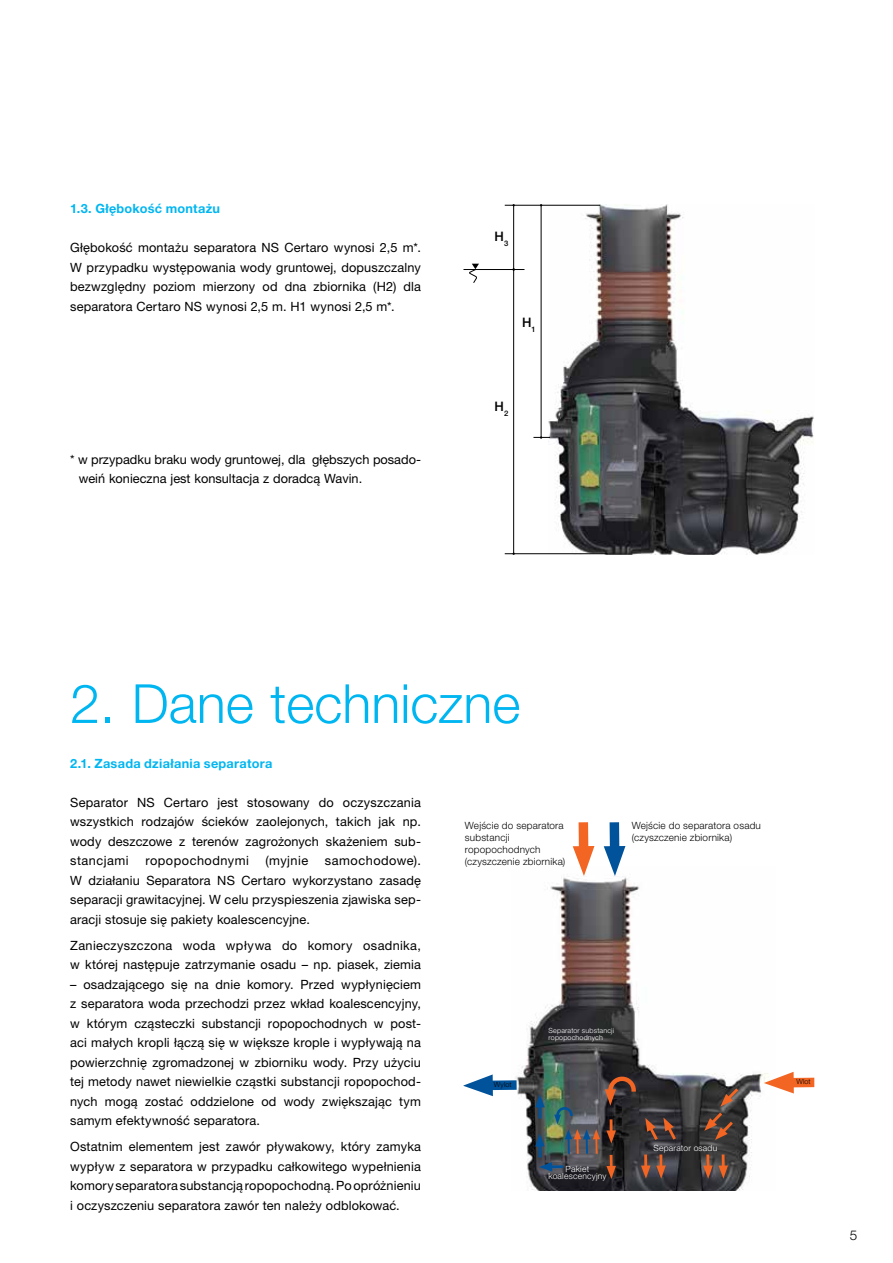
<style>
.page{position:relative;width:893px;height:1263px;background:#fff}
.page>*{position:absolute;margin:0;border:0;box-sizing:border-box;transform-origin:0 0}
.t1{font:300 54px "Helvetica Neue LT Pro";color:#00b6f1}
.t2{font:300 13.5px "Helvetica Neue LT Pro";color:#000}
.t3{font:500 13.05px "Helvetica Neue LT Pro";color:#000}
.t4{font:12.75px/19.5px "Helvetica Neue LT Pro";letter-spacing:.01em;color:#000;text-align:justify}
.t5{font:700 12.75px "Helvetica Neue LT Pro";letter-spacing:.02em;color:#00b6f1}
.t6{font:12.75px "Helvetica Neue LT Pro";letter-spacing:.035em;color:#000}
.t7{font:300 9.9px/12px "Helvetica Neue LT Pro";letter-spacing:.02em;color:#000}
.t8{font:300 8.55px/6.6px "Helvetica Neue LT Pro";letter-spacing:.025em;color:#fff;text-align:center}
.t9{font:300 8.25px/7.8px "Helvetica Neue LT Pro";letter-spacing:.025em;color:#000}
.t10{font:300 7.05px/6.6px "Helvetica Neue LT Pro";letter-spacing:.025em;color:#fff}
.t11{font:300 7.05px "Helvetica Neue LT Pro";letter-spacing:.025em;color:#000}
</style>
<div class="page">
<img style="left:548px;top:205px;width:266px;height:349px">
<hr style="left:505px;top:205px;width:95px;height:1px;background:#000">
<hr style="left:463px;top:269px;width:61px;height:1px;background:#000">
<hr style="left:541px;top:205px;width:1px;height:233px;background:#000">
<hr style="left:513px;top:205px;width:1px;height:64px;background:#000">
<hr style="left:513px;top:269px;width:1px;height:285px;background:#000">
<hr style="left:505px;top:553px;width:102px;height:1px;background:#000">
<svg style="left:533px;top:436px;width:17px;height:3px"></svg>
<svg style="left:469px;top:264px;width:10px;height:19px"></svg>
<img style="left:515px;top:876px;width:249px;height:315px">
<div style="left:579px;top:822px;width:9px;height:36px;background:#f26522"></div>
<svg style="left:573px;top:846px;width:21px;height:30px"></svg>
<div style="left:781px;top:1078px;width:33px;height:9px;background:#f26522"></div>
<svg style="left:764px;top:1072px;width:30px;height:21px"></svg>
<svg style="left:704px;top:1088px;width:34px;height:52px;background:#564035"></svg>
<svg style="left:645px;top:1117px;width:31px;height:23px"></svg>
<hr style="left:722px;top:1154px;width:3px;height:17px;background:#f26522">
<hr style="left:659px;top:1154px;width:3px;height:17px;background:#f26522">
<hr style="left:706px;top:1154px;width:3px;height:17px;background:#f26522">
<svg style="left:703px;top:1165px;width:25px;height:14px"></svg>
<hr style="left:610px;top:1155px;width:3px;height:16px;background:#f26522">
<svg style="left:606px;top:1166px;width:10px;height:13px"></svg>
<hr style="left:547px;top:1165px;width:16px;height:3px;background:#00539b">
<svg style="left:539px;top:1162px;width:13px;height:9px"></svg>
<hr style="left:538px;top:1141px;width:3px;height:16px;background:#00539b">
<svg style="left:535px;top:1133px;width:10px;height:13px"></svg>
<hr style="left:538px;top:1102px;width:3px;height:16px;background:#00539b">
<svg style="left:535px;top:1094px;width:10px;height:13px"></svg>
<hr style="left:644px;top:1154px;width:3px;height:17px;background:#f26522">
<svg style="left:641px;top:1165px;width:25px;height:14px"></svg>
<div style="left:610px;top:822px;width:9px;height:36px;background:#00539b"></div>
<svg style="left:604px;top:846px;width:21px;height:30px"></svg>
<div style="left:480px;top:1080px;width:37px;height:10px;background:#00539b"></div>
<svg style="left:463px;top:1074px;width:30px;height:22px"></svg>
<img style="left:554px;top:1076px;width:82px;height:78px">
<p class="t5" style="left:70px;top:201px;width:151px">1.3. Głębokość montażu</p>
<p class="t4" style="left:70px;top:238px;width:352px">Głębokość montażu separatora NS Certaro wynosi 2,5 m*.<br>W przypadku występowania wody gruntowej, dopuszczalny bezwzględny poziom mierzony od dna zbiornika (H2) dla separatora Certaro NS wynosi 2,5 m. H1 wynosi 2,5 m*.</p>
<p class="t4" style="left:79px;top:449px;width:344px;text-indent:-9px">* w przypadku braku wody gruntowej, dla głębszych posado&shy;weiń konieczna jest konsultacja z doradcą Wavin.</p>
<p class="t3" style="left:495px;top:229px;width:15px">H<sub>3</sub></p>
<p class="t3" style="left:522px;top:315px;width:15px">H<sub>1</sub></p>
<p class="t3" style="left:495px;top:399px;width:15px">H<sub>2</sub></p>
<h1 class="t1" style="left:70px;top:671px;width:452px">2. Dane techniczne</h1>
<p class="t5" style="left:70px;top:755px;width:204px">2.1. Zasada działania separatora</p>
<p class="t4" style="left:70px;top:792px;width:352px">Separator NS Certaro jest stosowany do oczyszczania wszystkich rodzajów ścieków zaolejonych, takich jak np. wody deszczowe z terenów zagrożonych skażeniem sub&shy;stancjami</p>
<p class="t4" style="left:70px;top:851px;width:352px;text-indent:255px">samochodowe).<br>W działaniu Separatora NS Certaro wykorzystano zasadę separacji grawitacyjnej. W celu przyspieszenia zjawiska sep&shy;aracji stosuje się pakiety koalescencyjne.</p>
<p class="t4" style="left:70px;top:935px;width:352px">Zanieczyszczona woda wpływa do komory osadnika, w której następuje zatrzymanie osadu – np. piasek, ziemia</p>
<p class="t4" style="left:70px;top:974px;width:352px">– osadzającego się na dnie komory. Przed wypłynięciem z separatora woda przechodzi przez wkład koalescencyjny, w którym cząsteczki substancji ropopochodnych w post&shy;aci małych kropli łączą się w większe krople i wypływają na powierzchnię zgromadzonej w zbiorniku wody. Przy użyciu tej metody nawet niewielkie cząstki substancji ropopochod&shy;nych mogą zostać oddzielone od wody zwiększając tym samym efektywność separatora.</p>
<p class="t4" style="left:70px;top:1136px;width:352px">Ostatnim elementem jest zawór pływakowy, który zamyka wypływ z separatora w przypadku całkowitego wypełnienia komory separatora substancją ropopochodną. Po opróżnieniu i oczyszczeniu separatora zawór ten należy odblokować.</p>
<p class="t6" style="left:145px;top:853px;width:105px">ropopochodnymi</p>
<p class="t4" style="left:266px;top:851px;width:44px">(myjnie</p>
<p class="t9" style="left:109px;top:967px;width:57px">Stożek TEGRA<br>1000</p>
<p class="t9" style="left:314px;top:982px;width:46px">TEGRA 600</p>
<p class="t9" style="left:100px;top:997px;width:39px;line-height:15.5px">Uszczelka<br>NG</p>
<p class="t9" style="left:94px;top:1137px;width:30px">Odpływ</p>
<p class="t9" style="left:133px;top:1202px;width:25px">Zawór</p>
<p class="t7" style="left:465px;top:820px;width:102px">Wejście do separatora substancji ropopochodnych (czyszczenie zbiornika)</p>
<p class="t11" style="left:494px;top:1080px;width:19px">Wylot</p>
<p class="t10" style="left:549px;top:1027px;width:67px">Separator substancji ropopochodnych</p>
<p class="t8" style="left:548px;top:1165px;width:59px">Pakiet koalescencyjny</p>
<p class="t7" style="left:632px;top:820px;width:131px">Wejście do separatora osadu (czyszczenie zbiornika)</p>
<p class="t8" style="left:653px;top:1144px;width:65px">Separator osadu</p>
<p class="t11" style="left:796px;top:1077px;width:16px">Wlot</p>
<p class="t2" style="left:850px;top:1227px;width:9px">5</p>
</div>
